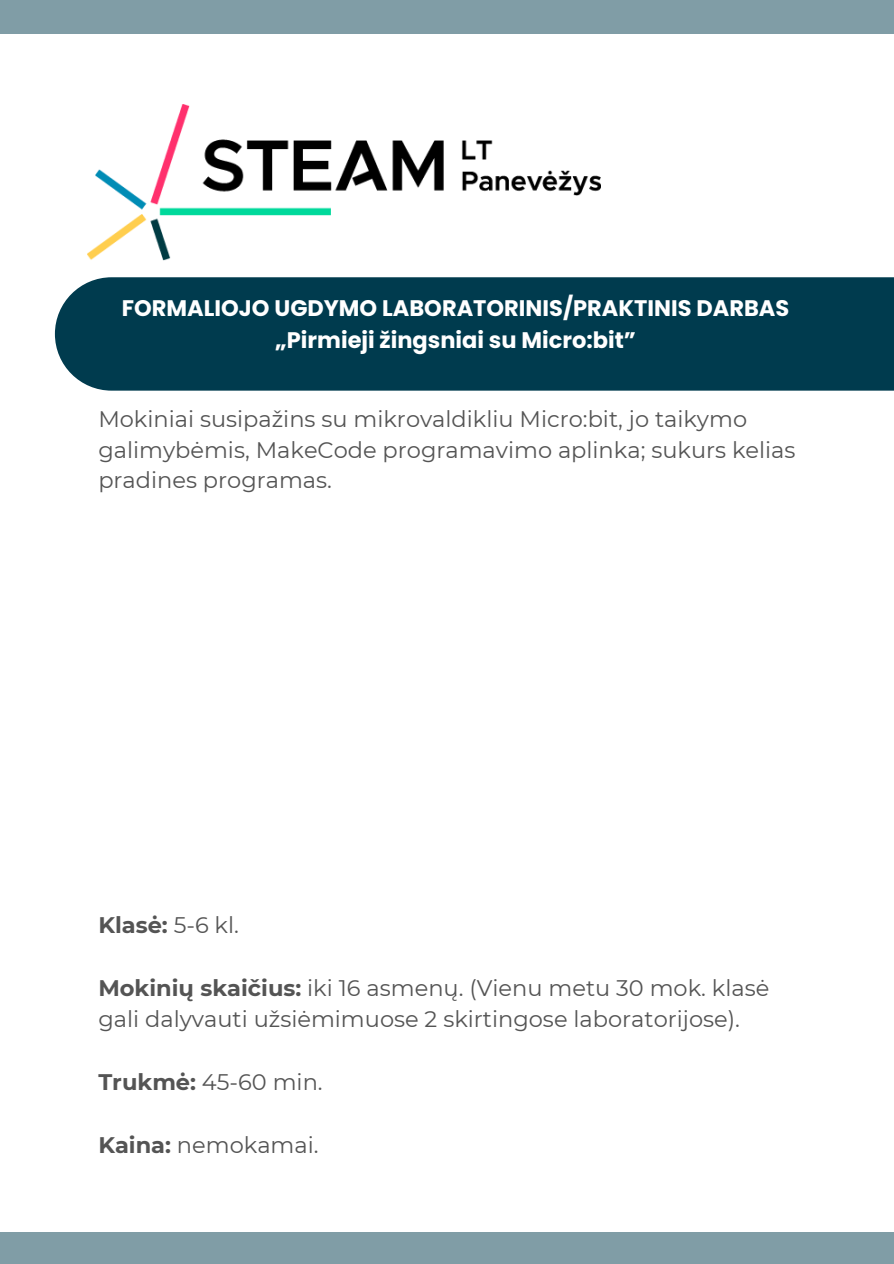
<style>
.page{position:relative;width:894px;height:1264px;background:#fff}
.page>*{position:absolute;margin:0;border:0;box-sizing:border-box;transform-origin:0 0}
.t1{font:22.5px/30.3px "Montserrat";color:#545454}
.t2{font:700 22.5px/31.5px "Poppins";color:#fff;text-align:center}
.t3{font:700 22.5px "Montserrat";color:#545454}
.s1{font-weight:400}
.s2{font-weight:700}
</style>
<div class="page">
<div style="left:0;top:1231px;width:893px;height:32px;background:#809da6"></div>
<div style="left:55px;top:277px;width:838px;height:113px;background:#003b4e"></div>
<div style="left:0;top:0;width:893px;height:34px;background:#809da6"></div>
<img style="left:87px;top:104px;width:513px;height:157px">
<h1 class="t2" style="left:122px;top:293px;width:668px">FORMALIOJO UGDYMO LABORATORINIS/PRAKTINIS DARBAS „Pirmieji žingsniai su Micro:bit”</h1>
<p class="t1" style="left:98px;top:404px;width:698px">Mokiniai susipažins su mikrovaldikliu Micro:bit, jo taikymo galimybėmis, MakeCode programavimo aplinka; sukurs kelias pradines programas.</p>
<p class="t3" style="left:98px;top:910px;width:142px">Klasė: <span class="s1">5-6 kl.</span></p>
<p class="t1" style="left:98px;top:971px;width:672px;line-height:31.5px"><span class="s2">Mokinių skaičius:</span> iki 16 asmenų. (Vienu metu 30 mok. klasė gali dalyvauti užsiėmimuose 2 skirtingose laboratorijose).</p>
<p class="t1" style="left:98px;top:1066px;width:226px"><span class="s2">Trukmė:</span> 45-60 min.</p>
<p class="t1" style="left:98px;top:1129px;width:222px"><span class="s2">Kaina:</span> nemokamai.</p>
</div>
